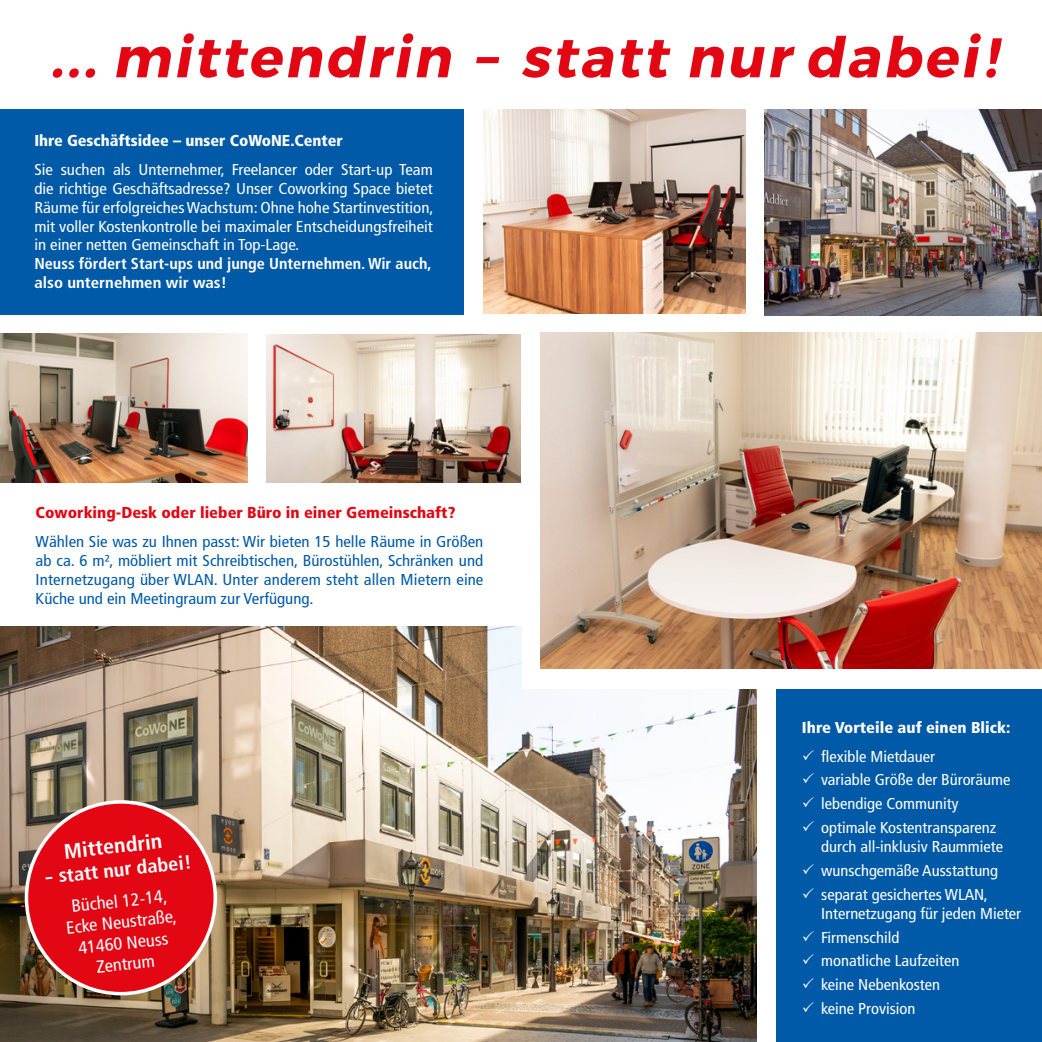
<style>
.page{position:relative;width:1042px;height:1042px;background:#fff}
.page>*{position:absolute;margin:0;border:0;box-sizing:border-box;transform-origin:0 0}
.t1{font:italic 700 56px "Montserrat";color:#e30613}
.t2{font:700 condensed 21px "Frutiger";color:#fff;scale:1.05 1}
.t3{font:700 condensed 19.25px "Frutiger";color:#fff;scale:1.5 1}
.t4{font:condensed 17.5px/21px "Frutiger";color:#fff;text-align:center;scale:1.05 1}
.t5{font:condensed 15.75px/18.9px "Frutiger";color:#fff;text-align:justify;scale:1.07 1}
.t6{font:condensed 15.75px/23.8px "Frutiger";color:#fff;scale:1.05 1}
.t7{font:condensed 15.75px/18.9px "Frutiger";color:#005aa7;text-align:justify;scale:1.07 1}
.t8{font:700 condensed 15.75px/18.9px "Frutiger";color:#fff}
.t9{font:900 condensed 15.75px "Frutiger";color:#e30613;scale:1.05 1}
.t10{font:900 condensed 15.75px "Frutiger";color:#fff}
.t11{font:900 condensed 15.75px "Frutiger";color:#fff;scale:1.05 1}
</style>
<div class="page">
<div style="left:776px;top:687px;width:266px;height:355px;background:#005aa7"></div>
<img style="left:0;top:626px;width:756px;height:416px">
<div style="left:522px;top:522px;width:520px;height:166px;background:#fff"></div>
<div style="left:0;top:109px;width:464px;height:206px;background:#005aa7"></div>
<img style="left:0;top:334px;width:247px;height:148px">
<img style="left:266px;top:335px;width:255px;height:147px">
<img style="left:483px;top:109px;width:262px;height:205px">
<img style="left:541px;top:332px;width:501px;height:336px">
<img style="left:764px;top:109px;width:278px;height:206px">
<div style="left:26px;top:802px;width:189px;height:191px;background:#e30613;border-radius:50%"></div>
<div style="left:25px;top:800px;width:192px;height:195px;border:4px solid #fff;border-radius:50%"></div>
<h1 class="t1" style="left:50px;top:23px;width:961px">...mittendrin - statt nur dabei!</h1>
<p class="t10" style="left:34px;top:131px;width:310px">Ihre Geschäftsidee – unser CoWoNE.Center</p>
<p class="t5" style="left:34px;top:160px;width:374px">Sie suchen als Unternehmer, Freelancer oder Start-up Team die richtige Geschäftsadresse? Unser Coworking Space bietet Räume für erfolgreiches Wachstum: Ohne hohe Startinvestition, mit voller Kostenkontrolle bei maximaler Entscheidungsfreiheit in einer netten Gemeinschaft in Top-Lage.</p>
<p class="t8" style="left:34px;top:254px;width:399px">Neuss fördert Start-ups und junge Unternehmen. Wir auch, also unternehmen wir was!</p>
<p class="t9" style="left:36px;top:503px;width:401px">Coworking-Desk oder lieber Büro in einer Gemeinschaft?</p>
<p class="t7" style="left:36px;top:532px;width:420px">Wählen Sie was zu Ihnen passt: Wir bieten 15 helle Räume in Größen ab ca. 6 m², möbliert mit Schreibtischen, Bürostühlen, Schränken und Internetzugang über WLAN. Unter anderem steht allen Mietern eine Küche und ein Meetingraum zur Verfügung.</p>
<h2 class="t2" style="left:63px;top:839px;width:95px;rotate:-6deg">Mittendrin</h2>
<p class="t3" style="left:43px;top:866px;width:100px;rotate:-6deg">- statt nur dabei!</p>
<p class="t4" style="left:63px;top:896px;width:107px;rotate:-6deg">Büchel 12-14,<br>Ecke Neustraße,<br>41460 Neuss<br>Zentrum</p>
<p class="t11" style="left:802px;top:718px;width:200px">Ihre Vorteile auf einen Blick:</p>
<p class="t6" style="left:821px;top:744px;width:182px">flexible Mietdauer<br>variable Größe der Büroräume lebendige Community optimale Kostentransparenz</p>
<p class="t6" style="left:821px;top:835px;width:175px">durch all-inklusiv Raummiete wunschgemäße Ausstattung separat gesichertes WLAN,</p>
<p class="t6" style="left:821px;top:901px;width:192px">Internetzugang für jeden Mieter<br>Firmenschild<br>monatliche Laufzeiten<br>keine Nebenkosten<br>keine Provision</p>
</div>
